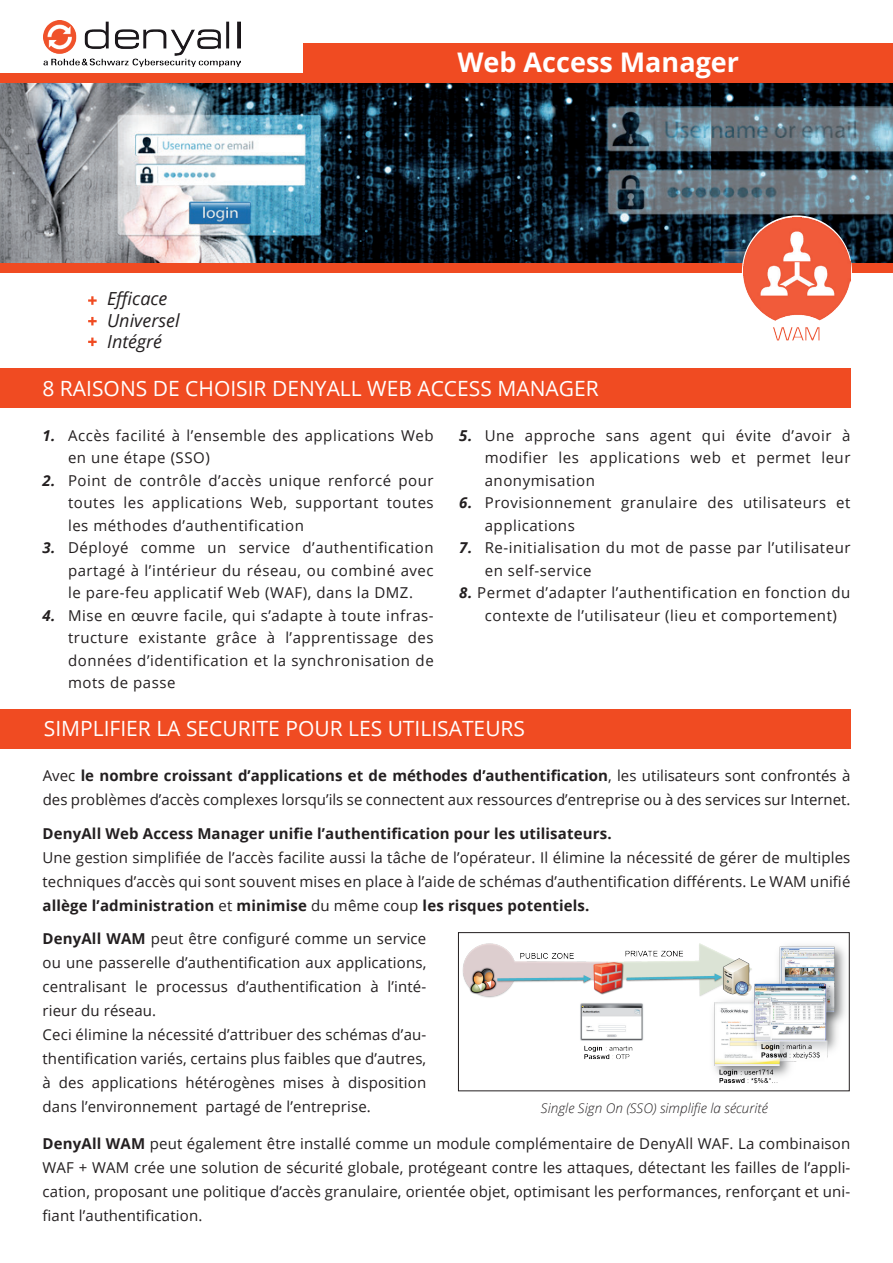
<style>
.page{position:relative;width:893px;height:1263px;background:#fff}
.page>*{position:absolute;margin:0;border:0;box-sizing:border-box;transform-origin:0 0}
.t1{font:700 27px "Open Sans";color:#fff}
.t2{font:21px "Open Sans";color:#fff}
.t3{font:italic 18px/21.6px "Open Sans";color:#231f20}
.t4{font:15px/24px "Open Sans";letter-spacing:.01em;color:#231f20;text-align:justify}
.t5{font:15px/22.5px "Open Sans";letter-spacing:.035em;color:#231f20}
.t6{font:700 15px "Open Sans";letter-spacing:.01em;color:#231f20}
.t7{font:italic 300 13.5px "Open Sans";color:#231f20}
.s1{font-weight:700;font-style:italic}
.s2{font-weight:700}
</style>
<div class="page">
<img style="left:0;top:83px;width:893px;height:180px">
<div style="left:0;top:369px;width:850px;height:39px;background:#f04b22"></div>
<svg style="left:88px;top:296px;width:9px;height:9px"></svg>
<svg style="left:88px;top:317px;width:9px;height:8px"></svg>
<svg style="left:88px;top:338px;width:9px;height:8px"></svg>
<div style="left:0;top:709px;width:850px;height:39px;background:#f04b22"></div>
<div style="left:304px;top:43px;width:589px;height:40px;background:#f04b22"></div>
<div style="left:0;top:263px;width:893px;height:10px;background:#f04b22"></div>
<img style="left:462px;top:943px;width:384px;height:141px">
<div style="left:458px;top:932px;width:391px;height:159px;border:1px solid #231f20"></div>
<div style="left:0;top:74px;width:312px;height:9px;background:#f04b22"></div>
<img style="left:744px;top:218px;width:106px;height:123px">
<img style="left:44px;top:20px;width:196px;height:46px">
<h1 class="t1" style="left:457px;top:43px;width:283px">Web Access Manager</h1>
<p class="t3" style="left:107px;top:287px;width:74px">Efficace<br>Universel<br>Intégré</p>
<h2 class="t2" style="left:43px;top:373px;width:558px">8 RAISONS DE CHOISIR DENYALL WEB ACCESS MANAGER</h2>
<p class="t5" style="left:68px;top:424px;width:367px;text-indent:-26px"><span class="s1">1.</span> Accès facilité à l’ensemble des applications Web en une étape (SSO)</p>
<p class="t4" style="left:68px;top:469px;width:367px;line-height:22.5px;text-indent:-26px"><span class="s1">2.</span> Point de contrôle d’accès unique renforcé pour toutes les applications Web, supportant toutes les méthodes d’authentification</p>
<p class="t4" style="left:68px;top:536px;width:367px;line-height:22.5px;text-indent:-26px"><span class="s1">3.</span> Déployé comme un service d’authentification partagé à l’intérieur du réseau, ou combiné avec le pare-feu applicatif Web (WAF), dans la DMZ.</p>
<p class="t4" style="left:68px;top:604px;width:367px;line-height:22.5px;text-indent:-26px"><span class="s1">4.</span> Mise en œuvre facile, qui s’adapte à toute infras&shy;tructure existante grâce à l’apprentissage des données d’identification et la synchronisation de mots de passe</p>
<p class="t4" style="left:485px;top:424px;width:367px;line-height:22.5px;text-indent:-26px"><span class="s1">5.</span> Une approche sans agent qui évite d’avoir à modifier les applications web et permet leur anonymisation</p>
<p class="t5" style="left:485px;top:491px;width:367px;text-indent:-26px"><span class="s1">6.</span> Provisionnement granulaire des utilisateurs et applications</p>
<p class="t5" style="left:485px;top:536px;width:367px;text-indent:-26px"><span class="s1">7.</span> Re-initialisation du mot de passe par l’utilisateur en self-service</p>
<p class="t5" style="left:485px;top:581px;width:367px;text-indent:-26px"><span class="s1">8.</span> Permet d’adapter l’authentification en fonction du contexte de l’utilisateur (lieu et comportement)</p>
<h2 class="t2" style="left:44px;top:714px;width:483px">SIMPLIFIER LA SECURITE POUR LES UTILISATEURS</h2>
<p class="t4" style="left:43px;top:763px;width:809px">Avec <span class="s2">le nombre croissant d’applications et de méthodes d’authentification</span>, les utilisateurs sont confrontés à des problèmes d’accès complexes lorsqu’ils se connectent aux ressources d’entreprise ou à des services sur Internet.</p>
<p class="t6" style="left:43px;top:823px;width:571px">DenyAll Web Access Manager unifie l’authentification pour les utilisateurs.</p>
<p class="t4" style="left:43px;top:845px;width:809px">Une gestion simplifiée de l’accès facilite aussi la tâche de l’opérateur. Il élimine la nécessité de gérer de multiples techniques d’accès qui sont souvent mises en place à l’aide de schémas d’authentification différents. Le WAM unifié <span class="s2">allège l’administration</span> et <span class="s2">minimise</span> du même coup <span class="s2">les risques potentiels.</span></p>
<p class="t4" style="left:43px;top:926px;width:385px;text-align:left"><span class="s2">DenyAll WAM</span> peut être configuré comme un service ou une passerelle d’authentification aux applications, centralisant le processus d’authentification à l’inté&shy;rieur du réseau.<br>Ceci élimine la nécessité d’attribuer des schémas d’au&shy;thentification variés, certains plus faibles que d’autres, à des applications hétérogènes mises à disposition dans l’environnement partagé de l’entreprise.</p>
<p class="t4" style="left:43px;top:1131px;width:809px"><span class="s2">DenyAll WAM</span> peut également être installé comme un module complémentaire de DenyAll WAF. La combinaison WAF + WAM crée une solution de sécurité globale, protégeant contre les attaques, détectant les failles de l’appli&shy;cation, proposant une politique d’accès granulaire, orientée objet, optimisant les performances, renforçant et uni&shy;fiant l’authentification.</p>
<p class="t7" style="left:541px;top:1098px;width:228px">Single Sign On (SSO) simplifie la sécurité</p>
</div>
